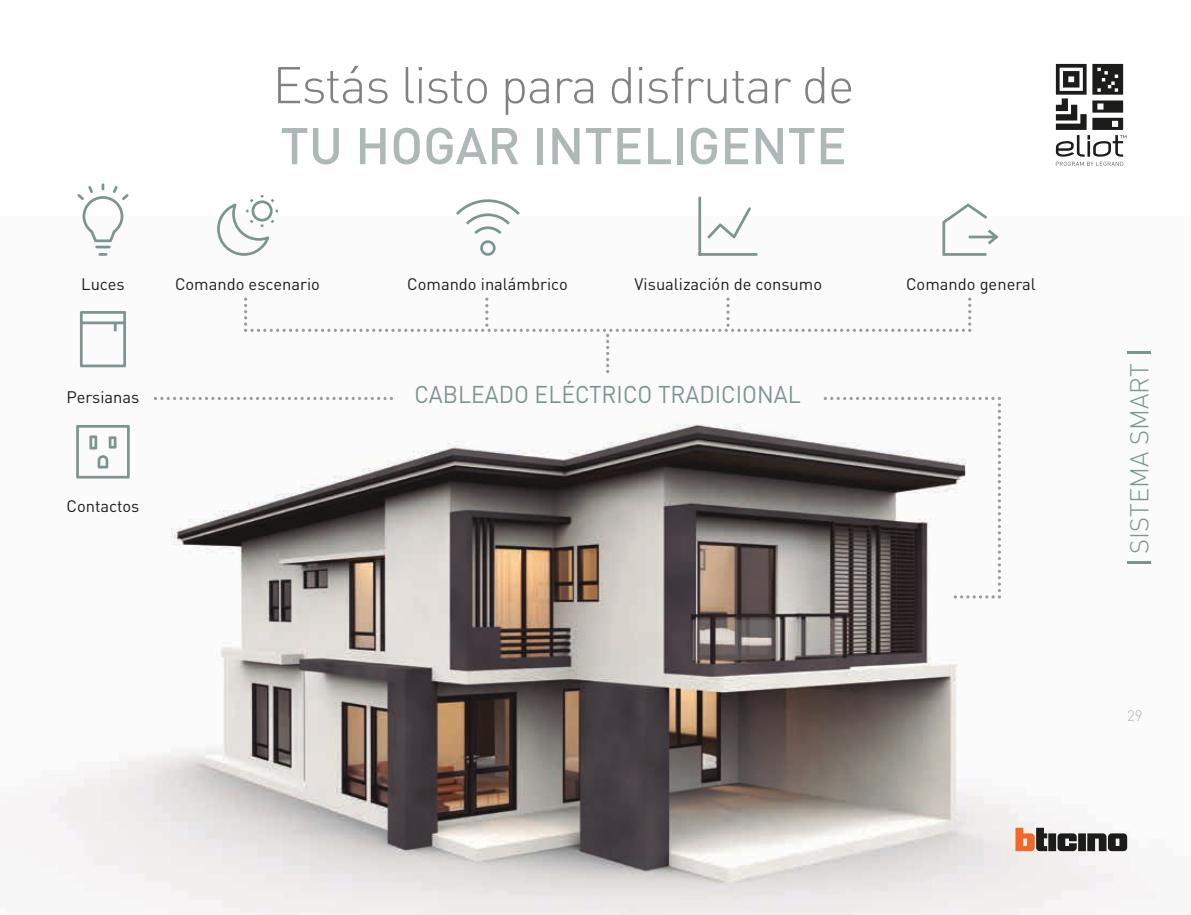
<style>
.page{position:relative;width:1191px;height:915px;background:#fff}
.page>*{position:absolute;margin:0;border:0;box-sizing:border-box;transform-origin:0 0}
.t1{font:300 50.7px "DIN Pro";letter-spacing:-.025em;color:#818181}
.t2{font:500 50.7px "DIN Pro";color:#aeb8b6}
.t3{font:300 25.5px "DIN Pro";color:#7d9591}
.t4{font:24px "DIN Pro";color:#7d9591;scale:.95 1}
.t5{font:16.5px "DIN Pro";color:#1c1c1b}
.t6{font:300 15px "DIN Pro";color:#b4b3b3}
</style>
<div class="page">
<img style="left:0;top:236px;width:1156px;height:678px">
<svg style="left:1015px;top:827px;width:112px;height:23px"></svg>
<hr style="left:95px;top:245px;width:16px;height:3px;background:#7d9591">
<svg style="left:98px;top:253px;width:9px;height:3px"></svg>
<svg style="left:77px;top:183px;width:52px;height:59px"></svg>
<svg style="left:80px;top:311px;width:46px;height:56px"></svg>
<svg style="left:942px;top:203px;width:56px;height:53px"></svg>
<svg style="left:217px;top:195px;width:61px;height:61px"></svg>
<svg style="left:698px;top:196px;width:59px;height:60px"></svg>
<svg style="left:456px;top:199px;width:64px;height:35px"></svg>
<svg style="left:480px;top:240px;width:15px;height:16px"></svg>
<svg style="left:76px;top:425px;width:54px;height:53px"></svg>
<svg style="left:823px;top:397px;width:178px;height:201px"></svg>
<svg style="left:244px;top:297px;width:727px;height:76px"></svg>
<svg style="left:154px;top:397px;width:239px;height:3px"></svg>
<svg style="left:1055px;top:64px;width:71px;height:102px"></svg>
<hr style="left:1127px;top:561px;width:23px;height:2px;background:#7d9591">
<hr style="left:1127px;top:351px;width:23px;height:3px;background:#7d9591">
<h1 class="t1" style="left:272px;top:50px;width:583px">Estás listo para disfrutar de</h1>
<h1 class="t2" style="left:280px;top:111px;width:568px">TU HOGAR INTELIGENTE</h1>
<p class="t5" style="left:81px;top:272px;width:45px">Luces</p>
<p class="t5" style="left:175px;top:272px;width:146px">Comando escenario</p>
<p class="t5" style="left:407px;top:272px;width:162px">Comando inalámbrico</p>
<p class="t5" style="left:634px;top:272px;width:189px">Visualización de consumo</p>
<p class="t5" style="left:66px;top:386px;width:74px">Persianas</p>
<p class="t5" style="left:66px;top:494px;width:74px">Contactos</p>
<h3 class="t4" style="left:414px;top:378px;width:408px">CABLEADO ELÉCTRICO TRADICIONAL</h3>
<p class="t5" style="left:906px;top:272px;width:131px">Comando general</p>
<h2 class="t3" style="left:1122px;top:553px;width:192px;rotate:-90deg">SISTEMA SMART</h2>
<p class="t6" style="left:1127px;top:705px;width:17px">29</p>
</div>
